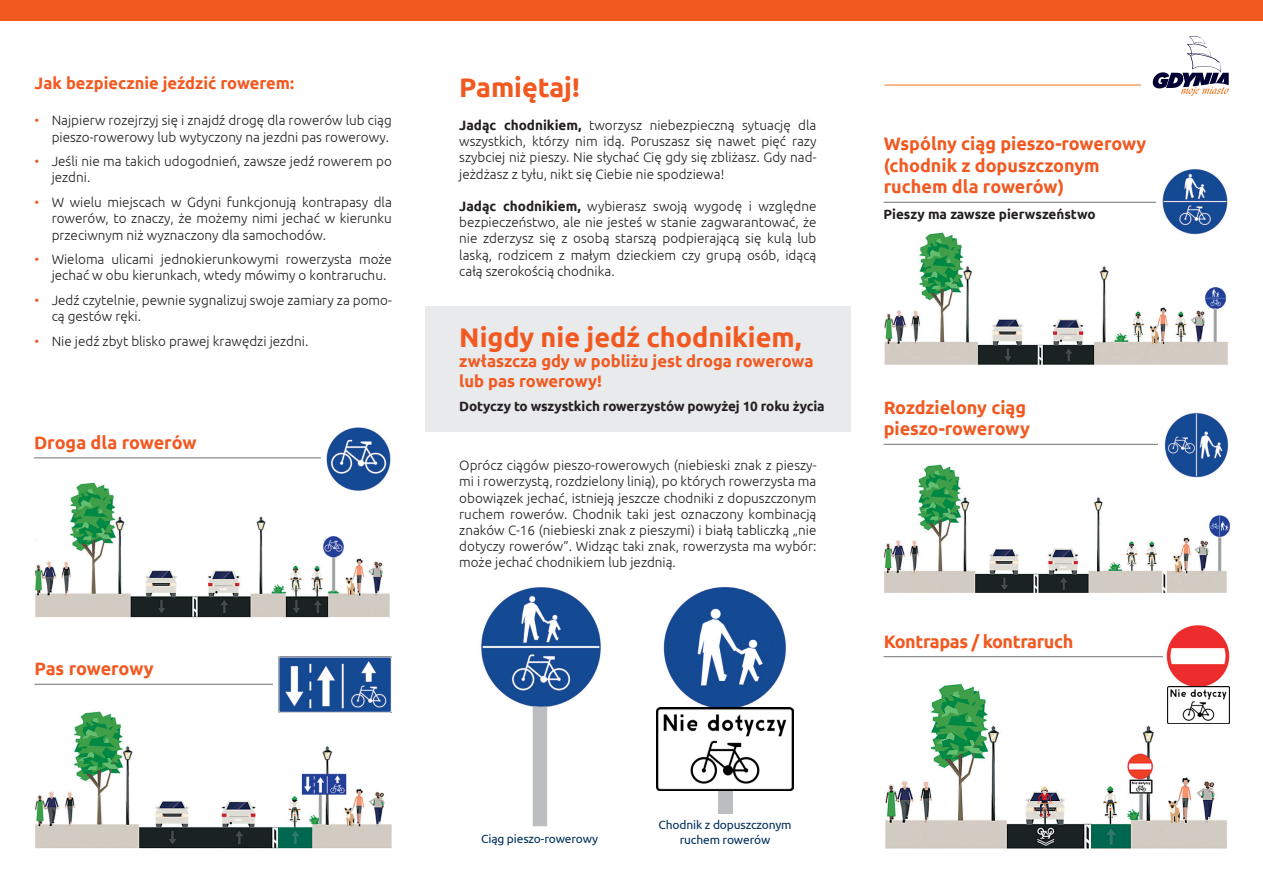
<style>
.page{position:relative;width:1263px;height:893px;background:#fff}
.page>*{position:absolute;margin:0;border:0;box-sizing:border-box;transform-origin:0 0}
.t1{font:700 27px "Ubuntu";color:#f15921}
.t2{font:700 18px/21.6px "Ubuntu";letter-spacing:-.01em;color:#f15921}
.t3{font:700 16.5px/19.8px "Ubuntu";color:#f15921}
.t4{font:300 13.5px/16.2px "Ubuntu";color:#231f20;text-align:justify}
.t5{font:700 13.5px "Ubuntu";letter-spacing:-.01em;color:#231f20}
.t6{font:12px/14.4px "Ubuntu";letter-spacing:-.01em;color:#00305d;text-align:center}
.s1{color:#f15921}
.s2{font-weight:700}
</style>
<div class="page">
<div style="left:718px;top:705px;width:14px;height:108px;background:#bcbdc0"></div>
<img style="left:884px;top:464px;width:346px;height:129px">
<img style="left:884px;top:232px;width:344px;height:133px">
<img style="left:885px;top:683px;width:342px;height:166px">
<hr style="left:884px;top:444px;width:343px;height:1px;background:#808285">
<hr style="left:884px;top:656px;width:345px;height:1px;background:#808285">
<hr style="left:884px;top:202px;width:345px;height:1px;background:#808285">
<img style="left:35px;top:709px;width:357px;height:139px">
<img style="left:35px;top:482px;width:355px;height:136px">
<hr style="left:34px;top:684px;width:346px;height:1px;background:#808285">
<hr style="left:34px;top:457px;width:345px;height:1px;background:#808285">
<svg style="left:1153px;top:36px;width:76px;height:60px"></svg>
<hr style="left:884px;top:85px;width:257px;height:1px;background:#f36e21">
<div style="left:0;top:0;width:1263px;height:21px;background:#f15921"></div>
<div style="left:425px;top:306px;width:425px;height:126px;background:#e9eaeb"></div>
<img style="left:481px;top:587px;width:120px;height:122px">
<img style="left:659px;top:587px;width:132px;height:121px">
<img style="left:326px;top:427px;width:65px;height:64px">
<svg style="left:274px;top:657px;width:5px;height:55px"></svg>
<img style="left:279px;top:657px;width:112px;height:55px">
<div style="left:1156px;top:166px;width:74px;height:70px;background:#fff"></div>
<img style="left:1162px;top:169px;width:66px;height:66px">
<div style="left:1159px;top:409px;width:72px;height:70px;background:#fff"></div>
<img style="left:1164px;top:412px;width:65px;height:65px">
<div style="left:1163px;top:624px;width:70px;height:64px;background:#fff"></div>
<img style="left:1166px;top:625px;width:64px;height:63px">
<img style="left:1167px;top:686px;width:62px;height:38px">
<div style="left:321px;top:454px;width:5px;height:8px;background:#fff"></div>
<img style="left:657px;top:708px;width:136px;height:82px">
<div style="left:533px;top:706px;width:14px;height:120px;background:#bcbdc0"></div>
<svg style="left:850px;top:306px;width:1px;height:126px"></svg>
<p class="t3" style="left:35px;top:73px;width:261px">Jak bezpiecznie jeździć rowerem:</p>
<p class="t4" style="left:35px;top:112px;width:359px;text-align:right"><span class="s1">•</span> Najpierw rozejrzyj się i znajdź drogę dla rowerów lub ciąg pieszo-rowerowy lub wytyczony na jezdni pas rowerowy.</p>
<p class="t4" style="left:52px;top:153px;width:342px;text-indent:-17px"><span class="s1">•</span> Jeśli nie ma takich udogodnień, zawsze jedź rowerem po jezdni.</p>
<p class="t4" style="left:52px;top:194px;width:342px;text-indent:-17px"><span class="s1">•</span> W wielu miejscach w Gdyni funkcjonują kontrapasy dla rowerów, to znaczy, że możemy nimi jechać w kierunku przeciwnym niż wyznaczony dla samochodów.</p>
<p class="t4" style="left:52px;top:251px;width:342px;text-indent:-17px"><span class="s1">•</span> Wieloma ulicami jednokierunkowymi rowerzysta może jechać w obu kierunkach, wtedy mówimy o kontraruchu.</p>
<p class="t4" style="left:52px;top:292px;width:342px;text-indent:-17px"><span class="s1">•</span> Jedź czytelnie, pewnie sygnalizuj swoje zamiary za pomo&shy;cą gestów ręki.</p>
<p class="t4" style="left:35px;top:333px;width:275px"><span class="s1">•</span> Nie jedź zbyt blisko prawej krawędzi jezdni.</p>
<h2 class="t2" style="left:34px;top:431px;width:164px">Droga dla rowerów</h2>
<h2 class="t2" style="left:34px;top:658px;width:121px">Pas rowerowy</h2>
<h1 class="t1" style="left:459px;top:72px;width:122px">Pamiętaj!</h1>
<p class="t4" style="left:459px;top:117px;width:359px"><span class="s2">Jadąc chodnikiem,</span> tworzysz niebezpieczną sytuację dla wszystkich, którzy nim idą. Poruszasz się nawet pięć razy szybciej niż pieszy. Nie słychać Cię gdy się zbliżasz. Gdy nad&shy;jeżdżasz z tyłu, nikt się Ciebie nie spodziewa!</p>
<p class="t4" style="left:459px;top:198px;width:359px"><span class="s2">Jadąc chodnikiem,</span> wybierasz swoją wygodę i względne bezpieczeństwo, ale nie jesteś w stanie zagwarantować, że nie zderzysz się z osobą starszą podpierającą się kulą lub laską, rodzicem z małym dzieckiem czy grupą osób, idącą całą szerokością chodnika.</p>
<h1 class="t1" style="left:459px;top:321px;width:344px">Nigdy nie jedź chodnikiem,</h1>
<p class="t3" style="left:459px;top:351px;width:356px">zwłaszcza gdy w pobliżu jest droga rowerowa lub pas rowerowy!</p>
<p class="t5" style="left:459px;top:398px;width:367px">Dotyczy to wszystkich rowerzystów powyżej 10 roku życia</p>
<p class="t4" style="left:459px;top:457px;width:359px">Oprócz ciągów pieszo-rowerowych (niebieski znak z pieszy&shy;mi i rowerzystą, rozdzielony linią), po których rowerzysta ma obowiązek jechać, istnieją jeszcze chodniki z dopuszczonym ruchem rowerów. Chodnik taki jest oznaczony kombinacją znaków C-16 (niebieski znak z pieszymi) i białą tabliczką „nie dotyczy rowerów”. Widząc taki znak, rowerzysta ma wybór: może jechać chodnikiem lub jezdnią.</p>
<h2 class="t2" style="left:884px;top:133px;width:264px">Wspólny ciąg pieszo-rowerowy (chodnik z dopuszczonym ruchem dla rowerów)</h2>
<p class="t5" style="left:883px;top:206px;width:214px">Pieszy ma zawsze pierwszeństwo</p>
<h2 class="t2" style="left:884px;top:396px;width:148px">Rozdzielony ciąg pieszo-rowerowy</h2>
<h2 class="t2" style="left:884px;top:630px;width:191px">Kontrapas / kontraruch</h2>
<p class="t6" style="left:481px;top:831px;width:119px">Ciąg pieszo-rowerowy</p>
<p class="t6" style="left:658px;top:817px;width:135px">Chodnik z dopuszczonym ruchem rowerów</p>
</div>
